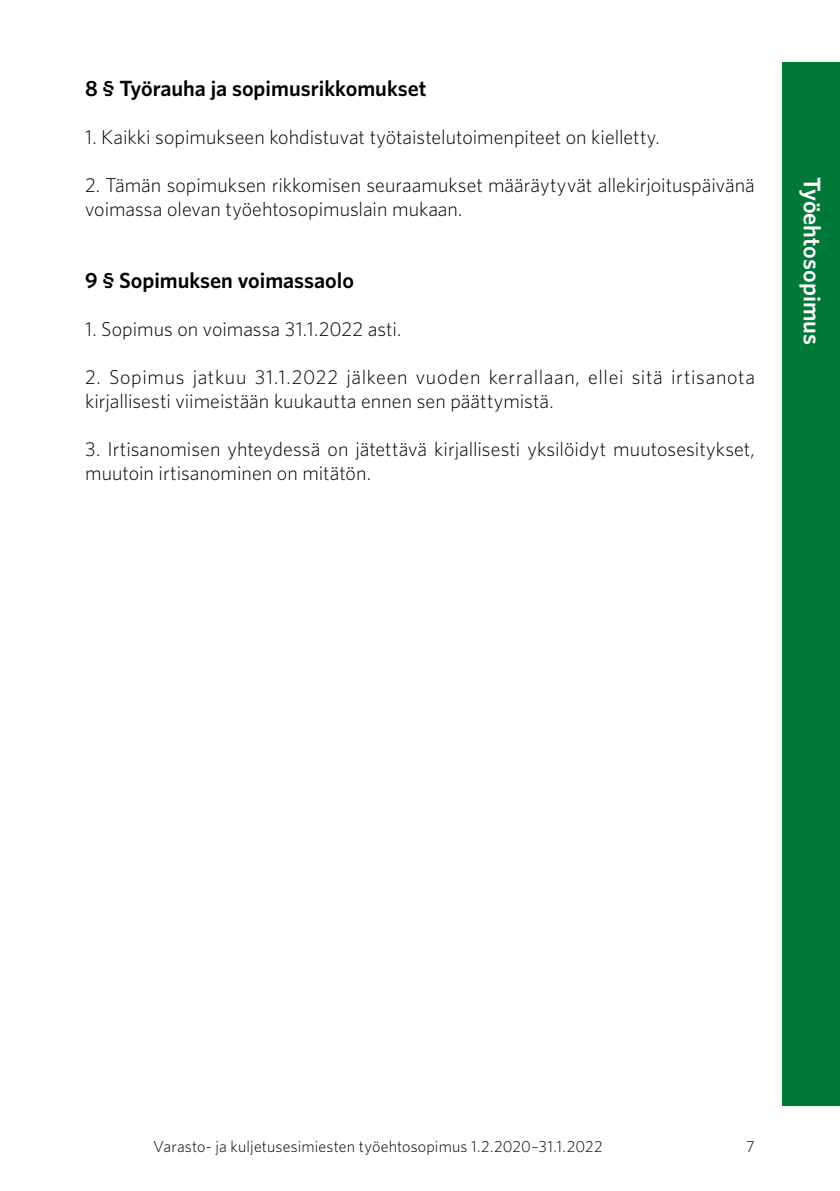
<style>
.page{position:relative;width:840px;height:1191px;background:#fff}
.page>*{position:absolute;margin:0;border:0;box-sizing:border-box;transform-origin:0 0}
.t1{font:600 24px "Whitney";color:#fff}
.t2{font:600 22px "Whitney";color:#000}
.t3{font:300 20px/24px "Whitney";letter-spacing:.005em;color:#000}
.t4{font:300 16px "Whitney";letter-spacing:.01em;color:#000}
</style>
<div class="page">
<div style="left:782px;top:63px;width:57px;height:1042px;background:#007838"></div>
<p class="t2" style="left:85px;top:74px;width:342px">8 § Työrauha ja sopimusrikkomukset</p>
<p class="t3" style="left:85px;top:124px;width:576px">1. Kaikki sopimukseen kohdistuvat työtaistelutoimenpiteet on kielletty.</p>
<p class="t3" style="left:85px;top:172px;width:670px">2. Tämän sopimuksen rikkomisen seuraamukset määräytyvät allekirjoituspäivänä voimassa olevan työehtosopimuslain mukaan.</p>
<p class="t2" style="left:85px;top:266px;width:270px">9 § Sopimuksen voimassaolo</p>
<p class="t3" style="left:85px;top:316px;width:317px">1. Sopimus on voimassa 31.1.2022 asti.</p>
<p class="t3" style="left:85px;top:364px;width:671px">2. Sopimus jatkuu 31.1.2022 jälkeen vuoden kerrallaan, ellei sitä irtisanota kirjallisesti viimeistään kuukautta ennen sen päättymistä.</p>
<p class="t3" style="left:85px;top:436px;width:670px">3. Irtisanomisen yhteydessä on jätettävä kirjallisesti yksilöidyt muutosesitykset, muutoin irtisanominen on mitätön.</p>
<p class="t1" style="left:827px;top:177px;width:169px;rotate:90deg">Työehtosopimus</p>
<p class="t4" style="left:153px;top:1136px;width:450px">Varasto- ja kuljetusesimiesten työehtosopimus 1.2.2020–31.1.2022</p>
<p class="t4" style="left:745px;top:1136px;width:10px">7</p>
</div>
